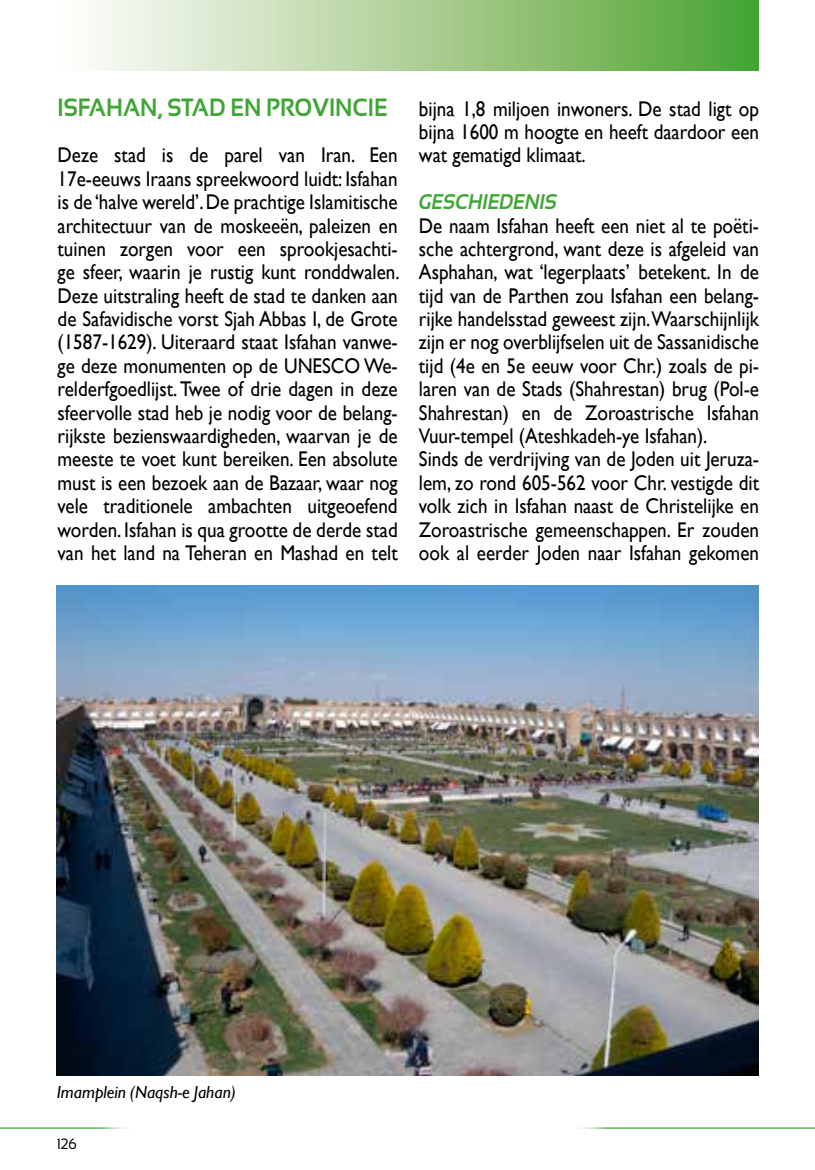
<style>
.page{position:relative;width:815px;height:1170px;background:#fff}
.page>*{position:absolute;margin:0;border:0;box-sizing:border-box;transform-origin:0 0}
.t1{font:700 25px "Sansation";color:#3fa535;scale:.9 1}
.t2{font:21.25px/23.5px "Gill Sans";color:#000;text-align:justify;scale:.9 1}
.t3{font:italic 700 21.25px "Sansation";color:#3fa535;scale:.9 1}
.t4{font:italic 17.5px "Gill Sans";color:#000}
.t5{font:15px "Sansation";color:#000;scale:.9 1}
</style>
<div class="page">
<div style="left:57px;top:0;width:701px;height:71px;background:linear-gradient(to right,#fff,#4fa330)"></div>
<img style="left:57px;top:585px;width:701px;height:490px">
<hr style="left:0;top:1127px;width:136px;height:1px;background:#3fa535">
<hr style="left:570px;top:1127px;width:245px;height:1px;background:#3fa535">
<p class="t1" style="left:58px;top:93px;width:368px">ISFAHAN, STAD EN PROVINCIE</p>
<p class="t2" style="left:58px;top:144px;width:382px">Deze stad is de parel van Iran. Een 17e-eeuws Iraans spreekwoord luidt: Isfahan is de ‘halve wereld’. De prachtige Islamitische architectuur van de moskeeën, paleizen en tuinen zorgen voor een sprookjesachti&shy;ge sfeer, waarin je rustig kunt ronddwalen.<br>Deze uitstraling heeft de stad te danken aan de Safavidische vorst Sjah Abbas I, de Grote (1587-1629). Uiteraard staat Isfahan vanwe&shy;ge deze monumenten op de UNESCO We&shy;relderfgoedlijst. Twee of drie dagen in deze sfeervolle stad heb je nodig voor de belang&shy;rijkste bezienswaardigheden, waarvan je de meeste te voet kunt bereiken. Een absolute must is een bezoek aan de Bazaar, waar nog vele traditionele ambachten uitgeoefend worden. Isfahan is qua grootte de derde stad van het land na Teheran en Mashad en telt</p>
<p class="t2" style="left:419px;top:97px;width:379px">bijna 1,8 miljoen inwoners. De stad ligt op bijna 1600 m hoogte en heeft daardoor een wat gematigd klimaat.</p>
<p class="t3" style="left:419px;top:190px;width:155px">GESCHIEDENIS</p>
<p class="t2" style="left:419px;top:214px;width:379px;text-align:left">De naam Isfahan heeft een niet al te poëti&shy;sche achtergrond, want deze is afgeleid van Asphahan, wat ‘legerplaats’ betekent. In de tijd van de Parthen zou Isfahan een belang&shy;rijke handelsstad geweest zijn.Waarschijnlijk zijn er nog overblijfselen uit de Sassanidische tijd (4e en 5e eeuw voor Chr.) zoals de pi&shy;laren van de Stads (Shahrestan) brug (Pol-e Shahrestan) en de Zoroastrische Isfahan Vuur-tempel (Ateshkadeh-ye Isfahan).<br>Sinds de verdrijving van de Joden uit Jeruza&shy;lem, zo rond 605-562 voor Chr. vestigde dit volk zich in Isfahan naast de Christelijke en Zoroastrische gemeenschappen. Er zouden ook al eerder Joden naar Isfahan gekomen</p>
<p class="t4" style="left:57px;top:1081px;width:181px">Imamplein (Naqsh-e Jahan)</p>
<p class="t5" style="left:57px;top:1134px;width:24px">126</p>
</div>
